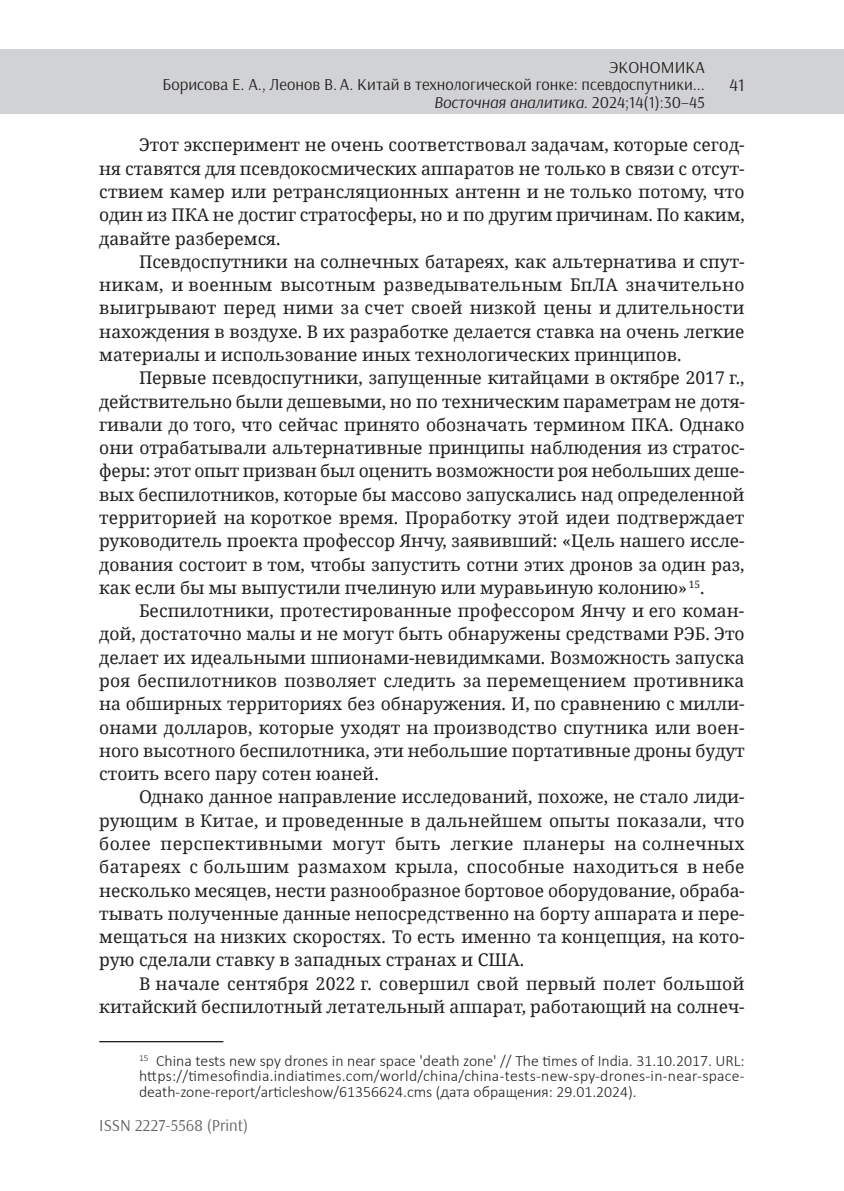
<style>
.page{position:relative;width:844px;height:1191px;background:#fff}
.page>*{position:absolute;margin:0;border:0;box-sizing:border-box;transform-origin:0 0}
.t1{font:17.5px/23.3px "Noto Serif";color:#231f20;text-align:justify}
.t2{font:17.5px "Arsenal";color:#231f20}
.t3{font:16.62px "Arsenal";color:#231f20}
.t4{font:italic 16.62px "Arsenal";color:#231f20}
.t5{font:16.62px "Arsenal";color:#636366}
.t6{font:300 15.75px/15.4px "Calibri";color:#231f20;text-align:justify}
.s1{font-style:normal}
</style>
<div class="page">
<div style="left:0;top:50px;width:843px;height:64px;background:#d1d2d4"></div>
<hr style="left:99px;top:1041px;width:124px;height:1px;background:#231f20">
<p class="t3" style="left:609px;top:56px;width:12px">экономика</p>
<p class="t3" style="left:162px;top:73px;width:543px">Борисова Е. А., Леонов В. А. Китай в технологической гонке: псевдоспутники...</p>
<p class="t4" style="left:434px;top:91px;width:272px">Восточная аналитика<span class="s1">. 2024;14(1):30–45</span></p>
<p class="t1" style="left:99px;top:133px;width:647px;text-indent:40px">Этот эксперимент не очень соответствовал задачам, которые сегод&shy;ня ставятся для псевдокосмических аппаратов не только в связи с отсут&shy;ствием камер или ретрансляционных антенн и не только потому, что один из ПКА не достиг стратосферы, но и по другим причинам. По каким, давайте разберемся.</p>
<p class="t1" style="left:99px;top:249px;width:646px;text-indent:40px">Псевдоспутники на солнечных батареях, как альтернатива и спут&shy;никам, и военным высотным разведывательным БпЛА значительно выигрывают перед ними за счет своей низкой цены и длительности нахождения в воздухе. В их разработке делается ставка на очень легкие материалы и использование иных технологических принципов.</p>
<p class="t1" style="left:99px;top:366px;width:647px;text-indent:40px">Первые псевдоспутники, запущенные китайцами в октябре 2017 г., действительно были дешевыми, но по техническим параметрам не дотя&shy;гивали до того, что сейчас принято обозначать термином ПКА. Однако они отрабатывали альтернативные принципы наблюдения из стратос&shy;феры: этот опыт призван был оценить возможности роя небольших деше&shy;вых беспилотников, которые бы массово запускались над определенной территорией на короткое время. Проработку этой идеи подтверждает руководитель проекта профессор Янчу, заявивший: «Цель нашего иссле&shy;дования состоит в том, чтобы запустить сотни этих дронов за один раз, как если бы мы выпустили пчелиную или муравьиную колонию» <sup>15</sup>.</p>
<p class="t1" style="left:99px;top:598px;width:647px;text-indent:40px">Беспилотники, протестированные профессором Янчу и его коман&shy;дой, достаточно малы и не могут быть обнаружены средствами РЭБ. Это делает их идеальными шпионами-невидимками. Возможность запуска роя беспилотников позволяет следить за перемещением противника на обширных территориях без обнаружения. И, по сравнению с милли&shy;онами долларов, которые уходят на производство спутника или воен&shy;ного высотного беспилотника, эти небольшие портативные дроны будут стоить всего пару сотен юаней.</p>
<p class="t1" style="left:99px;top:784px;width:646px;text-indent:40px">Однако данное направление исследований, похоже, не стало лиди&shy;рующим в Китае, и проведенные в дальнейшем опыты показали, что более перспективными могут быть легкие планеры на солнечных батареях с большим размахом крыла, способные находиться в небе несколько месяцев, нести разнообразное бортовое оборудование, обраба&shy;тывать полученные данные непосредственно на борту аппарата и пере&shy;мещаться на низких скоростях. То есть именно та концепция, на кото&shy;рую сделали ставку в западных странах и США.</p>
<p class="t1" style="left:99px;top:971px;width:646px;text-align:right">В начале сентября 2022 г. совершил свой первый полет большой китайский беспилотный летательный аппарат, работающий на солнеч-</p>
<p class="t6" style="left:139px;top:1052px;width:607px"><sup>15</sup> China tests new spy drones in near space 'death zone' // The times of India. 31.10.2017. URL: https://timesofindia.indiatimes.com/world/china/china-tests-new-spy-drones-in-near-space&shy;death-zone-report/articleshow/61356624.cms (дата обращения: 29.01.2024).</p>
<p class="t2" style="left:729px;top:73px;width:17px">41</p>
<p class="t5" style="left:99px;top:1113px;width:150px">ISSN 2227-5568 (Print)</p>
</div>
